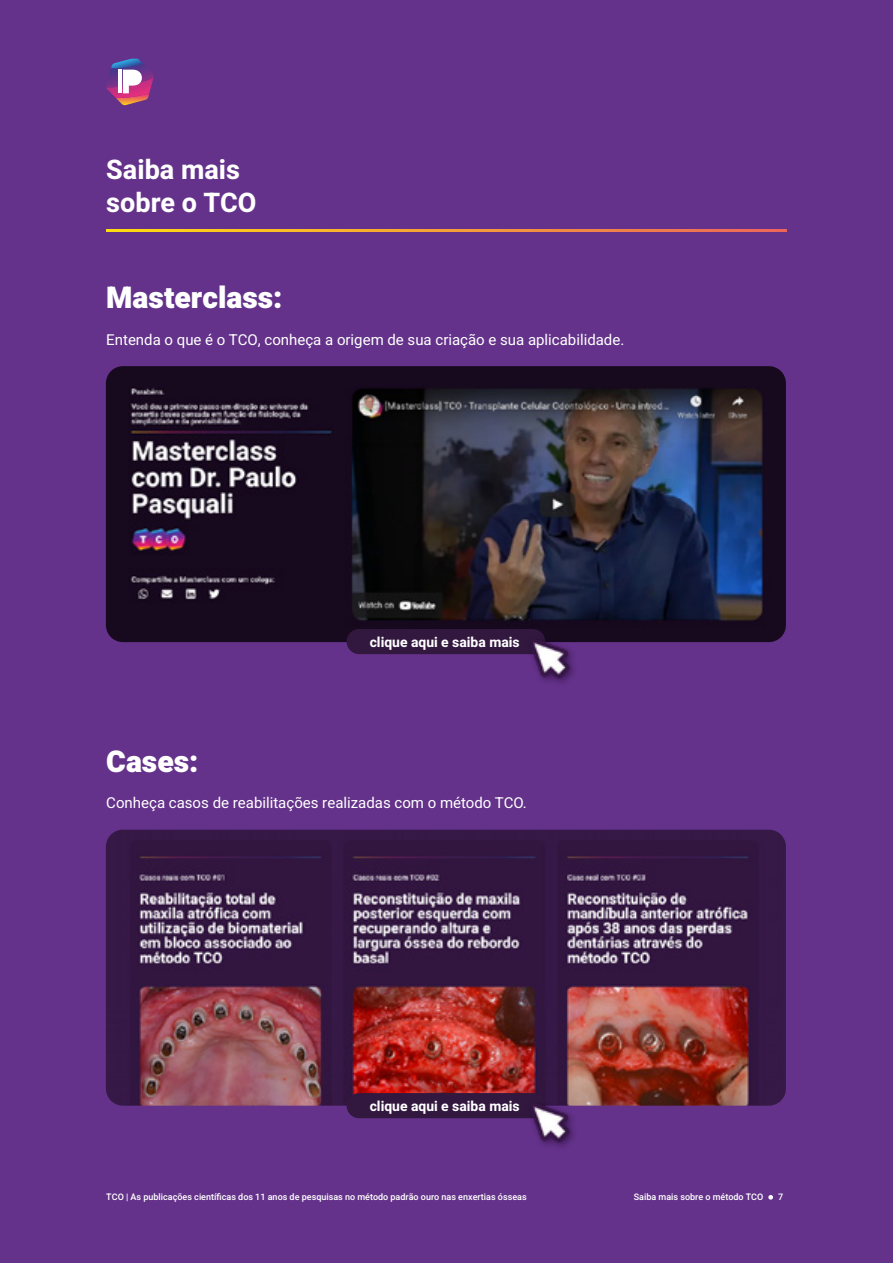
<style>
.page{position:relative;width:893px;height:1263px;background:#64328a}
.page>*{position:absolute;margin:0;border:0;box-sizing:border-box;transform-origin:0 0}
.t1{font:30px "Heebo";color:#fff}
.t2{font:27px/33px "Heebo";color:#fff}
.t3{font:15px "Heebo";color:#fff}
.t4{font:13.95px "Heebo";color:#fff}
.t5{font:9px "Heebo";color:#fff}
</style>
<div class="page">
<svg style="left:106px;top:229px;width:681px;height:3px;background:#f59f36"></svg>
<img style="left:106px;top:366px;width:680px;height:276px">
<img style="left:106px;top:830px;width:680px;height:276px">
<svg style="left:106px;top:59px;width:48px;height:46px"></svg>
<hr style="left:118px;top:70px;width:4px;height:23px;background:#fff">
<svg style="left:768px;top:1195px;width:5px;height:4px"></svg>
<div style="left:347px;top:1093px;width:198px;height:25px;background:#32183f;border-radius:13px"></div>
<div style="left:347px;top:629px;width:198px;height:25px;background:#32183f;border-radius:13px"></div>
<img style="left:518px;top:1090px;width:68px;height:57px">
<img style="left:518px;top:626px;width:68px;height:57px">
<h2 class="t2" style="left:106px;top:153px;width:152px">Saiba mais sobre o TCO</h2>
<h1 class="t1" style="left:106px;top:277px;width:178px">Masterclass:</h1>
<p class="t3" style="left:106px;top:329px;width:519px">Entenda o que é o TCO, conheça a origem de sua criação e sua aplicabilidade.</p>
<h1 class="t1" style="left:106px;top:740px;width:94px">Cases:</h1>
<p class="t4" style="left:370px;top:632px;width:151px">clique aqui e saiba mais</p>
<p class="t3" style="left:106px;top:792px;width:422px">Conheça casos de reabilitações realizadas com o método TCO.</p>
<p class="t4" style="left:370px;top:1096px;width:151px">clique aqui e saiba mais</p>
<p class="t5" style="left:106px;top:1191px;width:422px">TCO | As publicações científicas dos 11 anos de pesquisas no método padrão ouro nas enxertias ósseas</p>
<p class="t5" style="left:634px;top:1191px;width:131px">Saiba mais sobre o método TCO</p>
<p class="t5" style="left:778px;top:1191px;width:7px">7</p>
</div>
